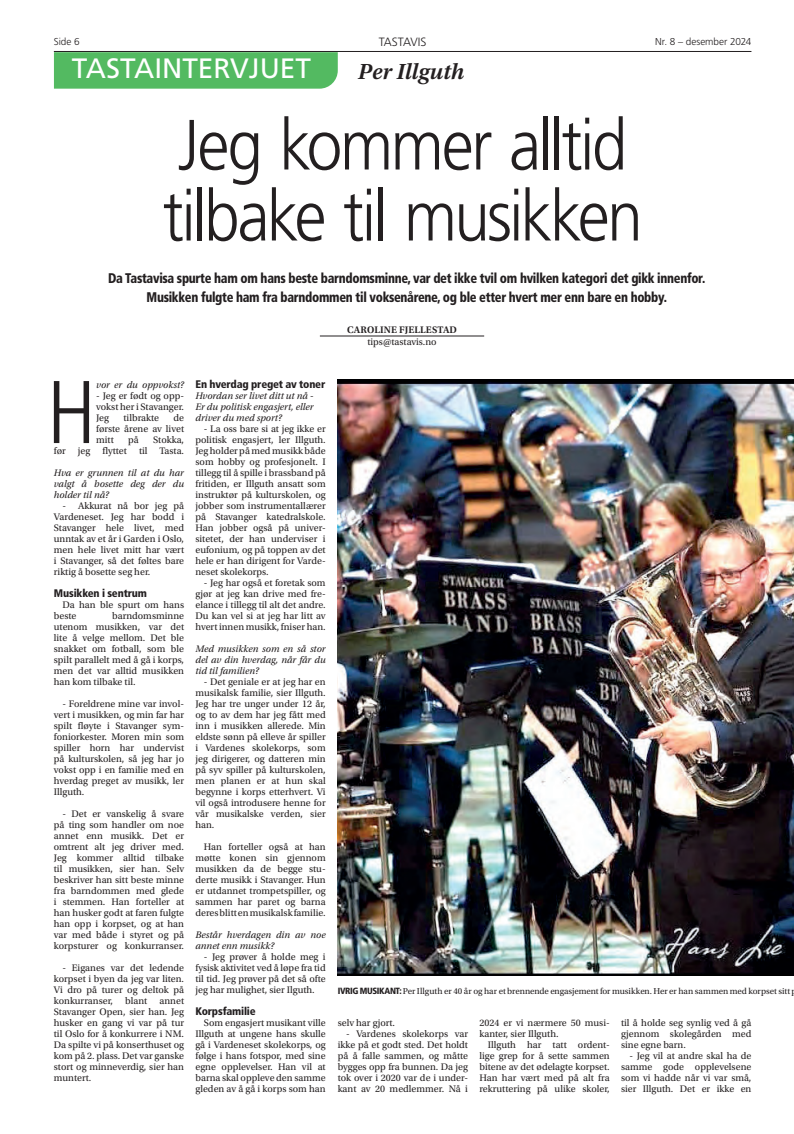
<style>
.page{position:relative;width:794px;height:1134px;background:#fff}
.page>*{position:absolute;margin:0;border:0;box-sizing:border-box;transform-origin:0 0}
.t1{font:300 condensed 88.8px "Frutiger LT Std";color:#231f20}
.t2{font:300 71px/71px "Frutiger LT Std";letter-spacing:-.04em;color:#231f20;scale:.9 1}
.t3{font:28px "Frutiger LT Std";color:#fff}
.t4{font:italic 600 23px "Utopia Std";color:#231f20}
.t5{font:900 condensed 14px/19px "Frutiger LT Std";letter-spacing:-.025em;color:#231f20;text-align:center;scale:.9 1}
.t6{font:300 12px "Frutiger LT Std";color:#231f20}
.t7{font:900 condensed 11px "Frutiger LT Std";letter-spacing:-.015em;color:#231f20}
.t8{font:10px/11px "Utopia Std";color:#231f20;text-align:justify}
.t9{font:italic 10px/11px "Utopia Std";color:#231f20;text-align:justify}
.t10{font:300 10px "Frutiger LT Std";letter-spacing:-.005em;color:#231f20}
.t11{font:600 10px "Utopia Std";letter-spacing:.01em;color:#231f20}
.t12{font:9px "Utopia Std";letter-spacing:-.01em;color:#231f20}
.s1{font-family:"Frutiger LT Std";font-weight:900;font-stretch:condensed}
</style>
<div class="page">
<hr style="left:54px;top:51px;width:697px;height:1px;background:#231f20">
<hr style="left:320px;top:336px;width:164px;height:1px;background:#231f20">
<div style="left:54px;top:52px;width:284px;height:37px;background:#53ba61"></div>
<img style="left:338px;top:379px;width:456px;height:596px">
<p class="t10" style="left:54px;top:35px;width:27px">Side 6</p>
<p class="t6" style="left:379px;top:35px;width:49px">TASTAVIS</p>
<p class="t10" style="left:655px;top:35px;width:98px">Nr. 8 – desember 2024</p>
<h3 class="t3" style="left:72px;top:52px;width:241px">TASTAINTERVJUET</h3>
<h3 class="t4" style="left:358px;top:59px;width:108px">Per Illguth</h3>
<h2 class="t2" style="left:163px;top:111px;width:535px">Jeg kommer alltid tilbake til musikken</h2>
<h3 class="t5" style="left:108px;top:268px;width:665px">Da Tastavisa spurte ham om hans beste barndomsminne, var det ikke tvil om hvilken kategori det gikk innenfor.<br>Musikken fulgte ham fra barndommen til voksenårene, og ble etter hvert mer enn bare en hobby.</h3>
<p class="t11" style="left:347px;top:324px;width:111px">CAROLINE FJELLESTAD</p>
<p class="t8" style="left:367px;top:336px;width:71px">tips@tastavis.no</p>
<h1 class="t1" style="left:47px;top:362px;width:51px">H</h1>
<p class="t9" style="left:96px;top:379px;width:89px">vor er du oppvokst?</p>
<p class="t8" style="left:96px;top:390px;width:89px">- Jeg er født og opp&shy;vokst her i Stavanger.<br>Jeg</p>
<p class="t8" style="left:96px;top:412px;width:89px;text-indent:77px">de første årene av livet mitt</p>
<p class="t8" style="left:124px;top:412px;width:37px">tilbrakte</p>
<p class="t8" style="left:128px;top:434px;width:12px">på</p>
<p class="t8" style="left:54px;top:434px;width:132px;text-align:right">Stokka,<br>før jeg flyttet til Tasta.</p>
<p class="t9" style="left:54px;top:467px;width:132px">Hva er grunnen til at du har valgt å bosette deg der du holder til nå?</p>
<p class="t8" style="left:54px;top:500px;width:132px;text-indent:8px">- Akkurat nå bor jeg på Vardeneset. Jeg har bodd i Stavanger hele livet, med unntak av et år i Garden i Oslo, men hele livet mitt har vært i Stavanger, så det føltes bare riktig å bosette seg her.</p>
<p class="t7" style="left:54px;top:587px;width:95px">Musikken i sentrum</p>
<p class="t8" style="left:54px;top:599px;width:132px;text-indent:8px">Da han ble spurt om hans beste</p>
<p class="t8" style="left:54px;top:610px;width:132px;text-indent:58px">barndomsminne utenom musikken, var det lite å velge mellom. Det ble snakket om fotball, som ble spilt parallelt med å gå i korps, men det var alltid musikken han kom tilbake til.</p>
<p class="t8" style="left:54px;top:698px;width:132px;text-indent:8px">- Foreldrene mine var invol&shy;vert i musikken, og min far har spilt fløyte i Stavanger sym&shy;foniorkester. Moren min som spiller horn har undervist på kulturskolen, så jeg har jo vokst opp i en familie med en hverdag preget av musikk, ler Illguth.</p>
<p class="t8" style="left:54px;top:808px;width:132px;text-indent:8px">- Det er vanskelig å svare på ting som handler om noe annet enn musikk. Det er omtrent alt jeg driver med.<br>Jeg kommer alltid tilbake til musikken, sier han. Selv beskriver han sitt beste minne fra barndommen med glede i stemmen. Han forteller at han husker godt at faren fulgte han opp i korpset, og at han var med både i styret og på korpsturer og konkurranser.</p>
<p class="t8" style="left:54px;top:962px;width:132px;text-indent:8px">- Eiganes var det ledende korpset i byen da jeg var liten.<br>Vi dro på turer og deltok på konkurranser, blant annet Stavanger Open, sier han. Jeg husker en gang vi var på tur til Oslo for å konkurrere i NM.<br>Da spilte vi på konserthuset og kom på 2. plass. Det var ganske stort og minneverdig, sier han muntert.</p>
<p class="t7" style="left:195px;top:378px;width:131px">En hverdag preget av toner</p>
<p class="t9" style="left:195px;top:390px;width:120px">Hvordan ser livet ditt ut nå - Er du politisk engasjert, eller driver du med sport?</p>
<p class="t8" style="left:195px;top:423px;width:132px;text-indent:8px">- La oss bare si at jeg ikke er politisk engasjert, ler Illguth.<br>Jeg holder på med musikk både som hobby og profesjonelt. I tillegg til å spille i brassband på fritiden, er Illguth ansatt som instruktør på kulturskolen, og jobber som instrumentallærer på Stavanger katedralskole.<br>Han jobber også på univer&shy;sitetet, der han underviser i eufonium, og på toppen av det hele er han dirigent for Varde&shy;neset skolekorps.</p>
<p class="t8" style="left:195px;top:577px;width:132px;text-indent:8px">- Jeg har også et foretak som gjør at jeg kan drive med fre&shy;elance i tillegg til alt det andre.<br>Du kan vel si at jeg har litt av hvert innen musikk, fniser han.</p>
<p class="t9" style="left:195px;top:643px;width:132px">Med musikken som en så stor del av din hverdag, når får du tid til familien?</p>
<p class="t8" style="left:195px;top:676px;width:132px;text-indent:8px">- Det geniale er at jeg har en musikalsk familie, sier Illguth.<br>Jeg har tre unger under 12 år, og to av dem har jeg fått med inn i musikken allerede. Min eldste sønn på elleve år spiller i Vardenes skolekorps, som jeg dirigerer, og datteren min på syv spiller på kulturskolen, men planen er at hun skal begynne i korps etterhvert. Vi vil også introdusere henne for vår musikalske verden, sier han.</p>
<p class="t8" style="left:195px;top:841px;width:132px;text-indent:8px">Han forteller også at han møtte konen sin gjennom musikken da de begge stu&shy;derte musikk i Stavanger. Hun er utdannet trompetspiller, og sammen har paret og barna deres blitt en musikalsk familie.</p>
<p class="t9" style="left:195px;top:929px;width:132px">Består hverdagen din av noe annet enn musikk?</p>
<p class="t8" style="left:195px;top:951px;width:132px;text-indent:8px">- Jeg prøver å holde meg i fysisk aktivitet ved å løpe fra tid til tid. Jeg prøver på det så ofte jeg har mulighet, sier Ilguth.</p>
<p class="t7" style="left:195px;top:1005px;width:62px">Korpsfamilie</p>
<p class="t8" style="left:195px;top:1017px;width:132px;text-indent:8px">Som engasjert musikant ville Illguth at ungene hans skulle gå i Vardeneset skolekorps, og følge i hans fotspor, med sine egne opplevelser. Han vil at barna skal oppleve den samme gleden av å gå i korps som han</p>
<p class="t12" style="left:338px;top:986px;width:454px"><span class="s1">IVRIG MUSIKANT:</span> Per Illguth er 40 år og har et brennende engasjement for musikken. Her er han sammen med korpset sitt</p>
<p class="t8" style="left:338px;top:1017px;width:59px">selv har gjort.</p>
<p class="t8" style="left:338px;top:1028px;width:132px;text-indent:8px">- Vardenes skolekorps var ikke på et godt sted. Det holdt på å falle sammen, og måtte bygges opp fra bunnen. Da jeg tok over i 2020 var de i under&shy;kant av 20 medlemmer. Nå i</p>
<p class="t8" style="left:621px;top:1017px;width:132px">til å holde seg synlig ved å gå gjennom skolegården med sine egne barn.</p>
<p class="t8" style="left:621px;top:1050px;width:132px;text-indent:8px">- Jeg vil at andre skal ha de samme gode opplevelsene som vi hadde når vi var små, sier Illguth. Det er ikke en</p>
<p class="t8" style="left:479px;top:1017px;width:132px">2024 er vi nærmere 50 musi&shy;kanter, sier Illguth.</p>
<p class="t8" style="left:479px;top:1039px;width:132px;text-indent:9px">Illguth har tatt ordent&shy;lige grep for å sette sammen bitene av det ødelagte korpset.<br>Han har vært med på alt fra rekruttering på ulike skoler,</p>
</div>
